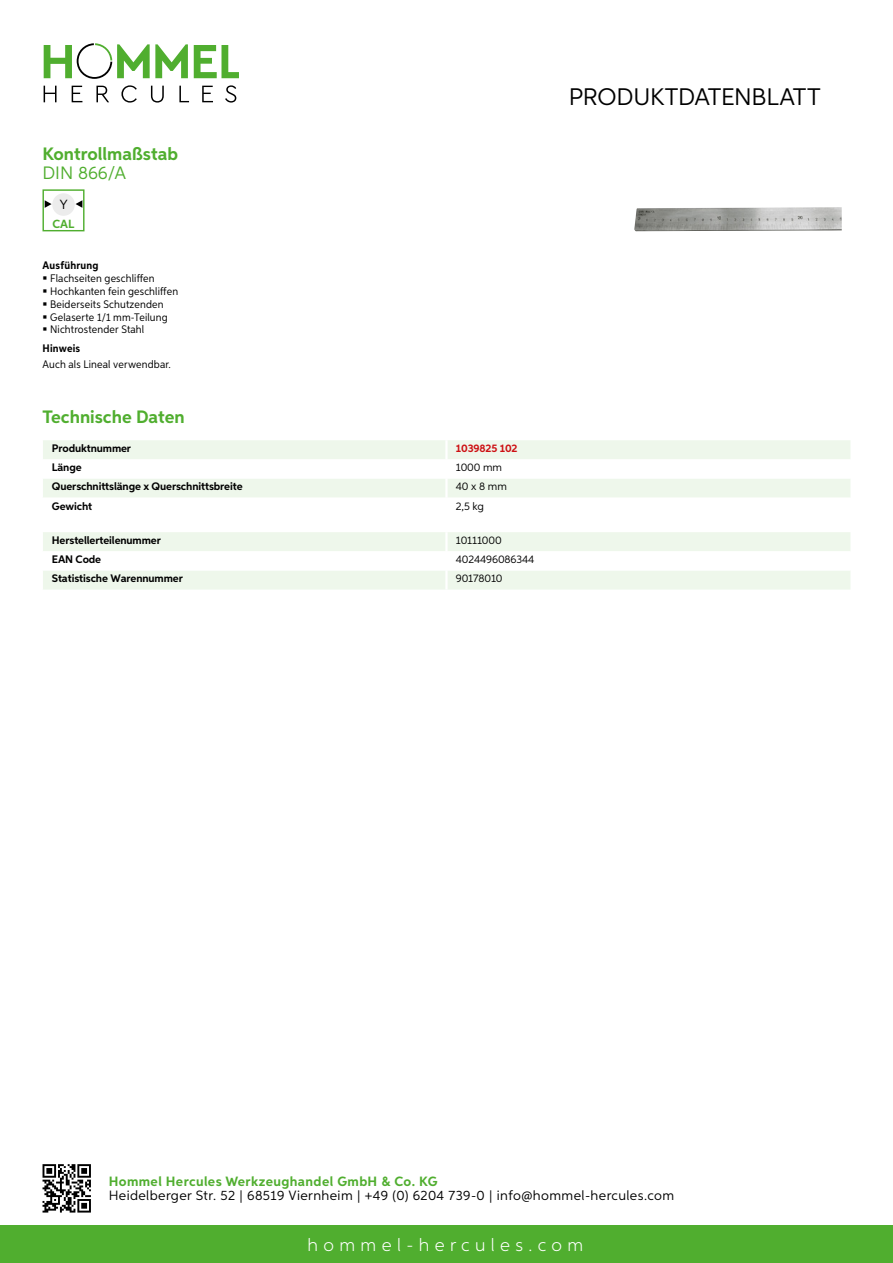
<style>
.page{position:relative;width:893px;height:1263px;background:#fff}
.page>*{position:absolute;margin:0;border:0;box-sizing:border-box;transform-origin:0 0}
.t1{font:24px "Aspira";letter-spacing:-.01em;color:#000}
.t2{font:700 18px "Aspira";color:#50ae2f}
.t3{font:300 18px "Aspira";letter-spacing:.3em;color:#fff}
.t4{font:18px "Aspira";color:#50ae2f}
.t5{font:13.5px "Aspira";letter-spacing:.03em;color:#000}
.t6{font:700 13.5px "Aspira";letter-spacing:.03em;color:#50ae2f}
.t7{font:13.35px "Aspira";color:#000}
.t8{font:700 11.85px "Aspira";color:#50ae2f}
.t9{font:10.95px/12.8px "Aspira Nar";letter-spacing:.015em;color:#000}
.t10{font:700 10.95px "Aspira";letter-spacing:-.01em;color:#000}
.t11{font:10.95px "Aspira";letter-spacing:-.01em;color:#000}
.t12{font:700 10.95px "Aspira Nar";letter-spacing:.02em;color:#000}
.t13{font:700 10.95px "Aspira";letter-spacing:-.01em;color:#cd1013}
</style>
<div class="page">
<div style="left:0;top:1226px;width:893px;height:37px;background:#50ae2f"></div>
<svg style="left:43px;top:1164px;width:48px;height:48px"></svg>
<svg style="left:194px;top:45px;width:45px;height:33px"></svg>
<svg style="left:44px;top:43px;width:144px;height:36px"></svg>
<svg style="left:44px;top:86px;width:13px;height:16px"></svg>
<svg style="left:72px;top:86px;width:10px;height:16px"></svg>
<svg style="left:96px;top:86px;width:13px;height:16px"></svg>
<svg style="left:121px;top:85px;width:16px;height:18px"></svg>
<svg style="left:151px;top:86px;width:13px;height:17px"></svg>
<svg style="left:179px;top:86px;width:10px;height:16px"></svg>
<svg style="left:202px;top:86px;width:11px;height:16px"></svg>
<svg style="left:225px;top:85px;width:11px;height:18px"></svg>
<div style="left:43px;top:440px;width:807px;height:19px;background:#eef7eb"></div>
<div style="left:43px;top:479px;width:807px;height:18px;background:#eef7eb"></div>
<hr style="left:445px;top:440px;width:3px;height:19px;background:#fff">
<hr style="left:445px;top:478px;width:3px;height:20px;background:#fff">
<svg style="left:43px;top:532px;width:807px;height:58px"></svg>
<hr style="left:445px;top:570px;width:3px;height:20px;background:#fff">
<div style="left:43px;top:189px;width:42px;height:42px;border:1px solid #50ae2f"></div>
<div style="left:52px;top:193px;width:23px;height:23px;background:#ececec;border-radius:50%"></div>
<svg style="left:76px;top:200px;width:6px;height:8px"></svg>
<svg style="left:45px;top:200px;width:7px;height:8px"></svg>
<img style="left:634px;top:207px;width:208px;height:24px">
<h2 class="t2" style="left:43px;top:142px;width:137px">Kontrollmaßstab</h2>
<h2 class="t4" style="left:43px;top:162px;width:85px">DIN 866/A</h2>
<p class="t7" style="left:59px;top:196px;width:10px">Y</p>
<p class="t8" style="left:53px;top:216px;width:23px">CAL</p>
<p class="t12" style="left:43px;top:259px;width:58px">Ausführung</p>
<p class="t9" style="left:50px;top:272px;width:129px">Flachseiten geschliffen<br>Hochkanten fein geschliffen<br>Beiderseits Schutzenden<br>Gelaserte 1/1 mm-Teilung<br>Nichtrostender Stahl</p>
<p class="t12" style="left:43px;top:342px;width:39px">Hinweis</p>
<p class="t9" style="left:43px;top:357px;width:130px">Auch als Lineal verwendbar.</p>
<h2 class="t2" style="left:43px;top:406px;width:144px">Technische Daten</h2>
<p class="t10" style="left:52px;top:442px;width:81px">Produktnummer</p>
<p class="t13" style="left:456px;top:442px;width:63px">1039825 102</p>
<p class="t10" style="left:52px;top:461px;width:31px">Länge</p>
<p class="t11" style="left:456px;top:461px;width:48px">1000 mm</p>
<p class="t10" style="left:52px;top:480px;width:192px">Querschnittslänge x Querschnittsbreite</p>
<p class="t11" style="left:456px;top:480px;width:53px">40 x 8 mm</p>
<p class="t10" style="left:52px;top:499px;width:42px">Gewicht</p>
<p class="t11" style="left:456px;top:499px;width:30px">2,5 kg</p>
<p class="t10" style="left:52px;top:534px;width:111px">Herstellerteilenummer</p>
<p class="t11" style="left:456px;top:534px;width:47px">10111000</p>
<p class="t10" style="left:52px;top:553px;width:51px">EAN Code</p>
<p class="t11" style="left:456px;top:553px;width:80px">4024496086344</p>
<p class="t10" style="left:52px;top:572px;width:132px">Statistische Warennummer</p>
<p class="t11" style="left:456px;top:572px;width:48px">90178010</p>
<h1 class="t1" style="left:569px;top:82px;width:253px">Produktdatenblatt</h1>
<p class="t6" style="left:109px;top:1172px;width:330px">Hommel Hercules Werkzeughandel GmbH &amp; Co. KG</p>
<p class="t5" style="left:109px;top:1187px;width:567px">Heidelberger Str. 52 | 68519 Viernheim | +49 (0) 6204 739-0 | info@hommel-hercules.com</p>
<h2 class="t3" style="left:307px;top:1234px;width:277px">hommel-hercules.com</h2>
</div>
